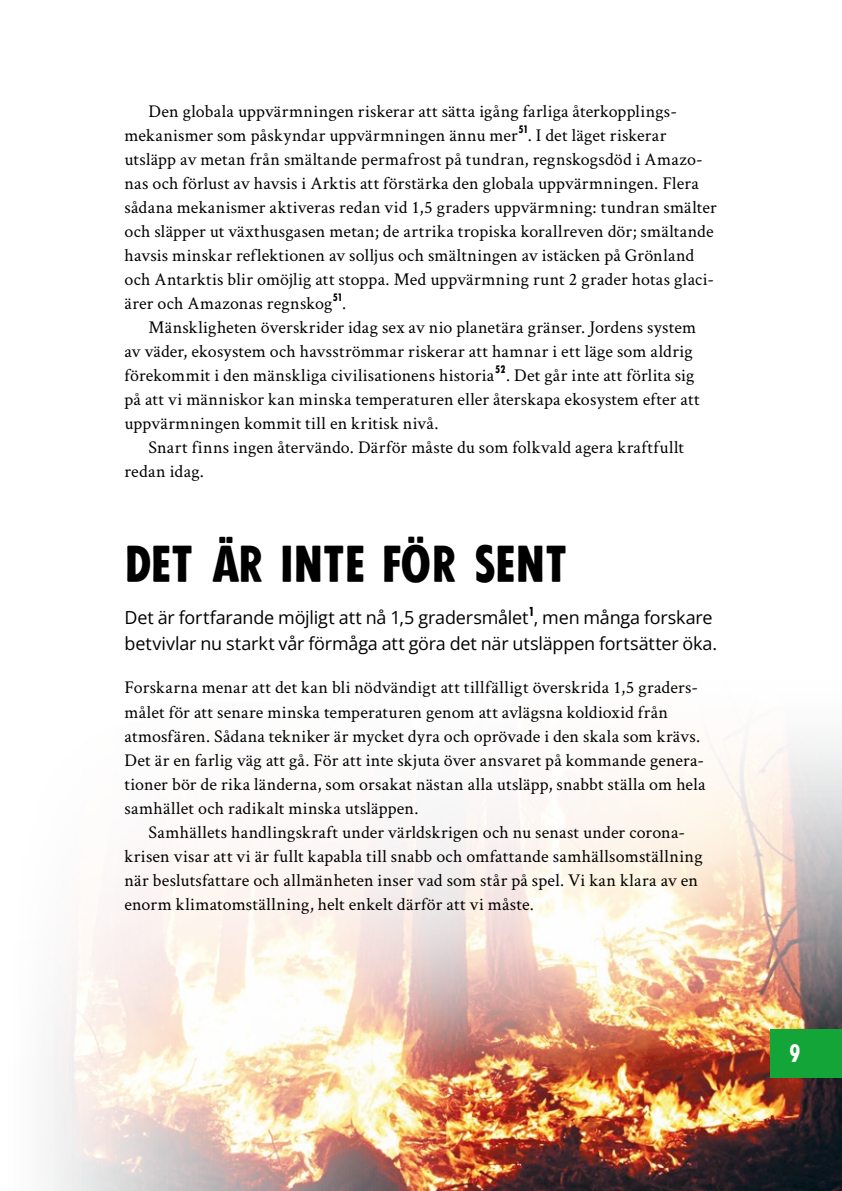
<style>
.page{position:relative;width:842px;height:1191px;background:#fff}
.page>*{position:absolute;margin:0;border:0;box-sizing:border-box;transform-origin:0 0}
.t1{font:48px "FUCXEDCAPS Regular Swedish";letter-spacing:-.025em;color:#000}
.t2{font:23px "FUCXEDCAPS Regular Swedish";color:#fff}
.t3{font:18px/24px "Crimson Text";letter-spacing:.01em;color:#000}
.t4{font:18px/26px "Open Sans";letter-spacing:-.01em;color:#000}
</style>
<div class="page">
<img style="left:48px;top:740px;width:794px;height:451px">
<svg style="left:41px;top:525px;width:762px;height:583px"></svg>
<div style="left:770px;top:1029px;width:72px;height:48px;background:#13a538"></div>
<p class="t3" style="left:124px;top:99px;width:594px;text-indent:24px">Den globala uppvärmningen riskerar att sätta igång farliga återkopplings&shy;mekanismer som påskyndar uppvärmningen ännu mer<sup>51</sup>. I det läget riskerar utsläpp av metan från smältande permafrost på tundran, regnskogsdöd i Amazo&shy;nas och förlust av havsis i Arktis att förstärka den globala uppvärmningen. Flera sådana mekanismer aktiveras redan vid 1,5 graders uppvärmning: tundran smälter och släpper ut växthusgasen metan; de artrika tropiska korallreven dör; smältande havsis minskar reflektionen av solljus och smältningen av istäcken på Grönland och Antarktis blir omöjlig att stoppa. Med uppvärmning runt 2 grader hotas glaci&shy;ärer och Amazonas regnskog<sup>51</sup>.</p>
<p class="t3" style="left:124px;top:315px;width:577px;text-indent:24px">Mänskligheten överskrider idag sex av nio planetära gränser. Jordens system av väder, ekosystem och havsströmmar riskerar att hamnar i ett läge som aldrig förekommit i den mänskliga civilisationens historia<sup>52</sup>. Det går inte att förlita sig på att vi människor kan minska temperaturen eller återskapa ekosystem efter att uppvärmningen kommit till en kritisk nivå.</p>
<p class="t3" style="left:124px;top:435px;width:561px;text-indent:24px">Snart finns ingen återvändo. Därför måste du som folkvald agera kraftfullt redan idag.</p>
<h1 class="t1" style="left:123px;top:536px;width:445px">DET ÄR INTE FÖR SENT</h1>
<p class="t4" style="left:124px;top:604px;width:594px">Det är fortfarande möjligt att nå 1,5 gradersmålet<sup>1</sup>, men många forskare betvivlar nu starkt vår förmåga att göra det när utsläppen fortsätter öka.</p>
<p class="t3" style="left:124px;top:675px;width:582px">Forskarna menar att det kan bli nödvändigt att tillfälligt överskrida 1,5 graders&shy;målet för att senare minska temperaturen genom att avlägsna koldioxid från atmosfären. Sådana tekniker är mycket dyra och oprövade i den skala som krävs.<br>Det är en farlig väg att gå. För att inte skjuta över ansvaret på kommande genera&shy;tioner bör de rika länderna, som orsakat nästan alla utsläpp, snabbt ställa om hela samhället och radikalt minska utsläppen.</p>
<p class="t3" style="left:124px;top:819px;width:580px;text-indent:24px">Samhällets handlingskraft under världskrigen och nu senast under corona&shy;krisen visar att vi är fullt kapabla till snabb och omfattande samhällsomställning när beslutsfattare och allmänheten inser vad som står på spel. Vi kan klara av en enorm klimatomställning, helt enkelt därför att vi måste.</p>
<p class="t2" style="left:788px;top:1039px;width:13px">9</p>
</div>
